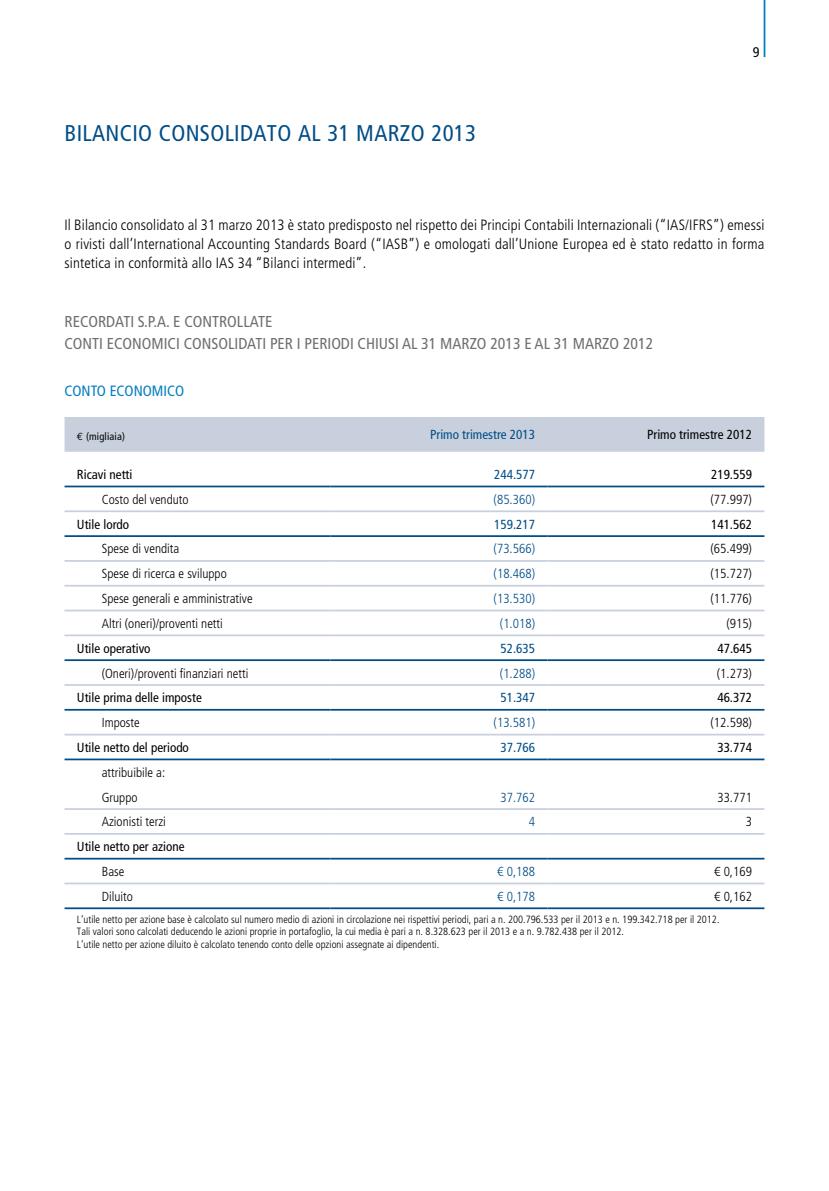
<style>
.page{position:relative;width:829px;height:1191px;background:#fff}
.page>*{position:absolute;margin:0;border:0;box-sizing:border-box;transform-origin:0 0}
.t1{font:condensed 22.75px "Frutiger LT Std";letter-spacing:.015em;color:#004d87}
.t2{font:condensed 15.75px "Frutiger LT Std";color:#6d6e71}
.t3{font:300 condensed 14.88px/19.2px "Frutiger LT Std";letter-spacing:.01em;color:#000;text-align:justify}
.t4{font:condensed 14.88px "Frutiger LT Std";color:#007dc1}
.t5{font:condensed 14px "Frutiger LT Std";color:#000}
.t6{font:300 condensed 13.12px/24.8px "Frutiger LT Std";color:#000}
.t7{font:condensed 13.12px "Frutiger LT Std";color:#000}
.t8{font:300 condensed 13.12px "Frutiger LT Std";color:#004d87}
.t9{font:condensed 13.12px "Frutiger LT Std";color:#004d87}
.t10{font:300 condensed 10.5px/12.2px "Frutiger LT Std";color:#000}
.t11{font:condensed 10.5px "Frutiger LT Std";color:#000}
.s1{font-family:"Euro Mono Std";font-stretch:normal}
</style>
<div class="page">
<hr style="left:763px;top:0;width:2px;height:57px;background:#007dc1">
<div style="left:64px;top:417px;width:700px;height:35px;background:#c8d0de"></div>
<hr style="left:64px;top:485px;width:266px;height:2px;background:#004d87">
<hr style="left:330px;top:485px;width:217px;height:2px;background:#004d87">
<hr style="left:547px;top:485px;width:217px;height:2px;background:#004d87">
<hr style="left:64px;top:510px;width:266px;height:2px;background:#c8d0de">
<hr style="left:330px;top:510px;width:217px;height:2px;background:#c8d0de">
<hr style="left:547px;top:510px;width:217px;height:2px;background:#c8d0de">
<hr style="left:64px;top:535px;width:266px;height:2px;background:#004d87">
<hr style="left:330px;top:535px;width:217px;height:2px;background:#004d87">
<hr style="left:547px;top:535px;width:217px;height:2px;background:#004d87">
<hr style="left:64px;top:560px;width:266px;height:2px;background:#c8d0de">
<hr style="left:330px;top:560px;width:217px;height:2px;background:#c8d0de">
<hr style="left:547px;top:560px;width:217px;height:2px;background:#c8d0de">
<hr style="left:64px;top:585px;width:266px;height:1px;background:#c8d0de">
<hr style="left:330px;top:585px;width:217px;height:1px;background:#c8d0de">
<hr style="left:547px;top:585px;width:217px;height:1px;background:#c8d0de">
<hr style="left:64px;top:609px;width:266px;height:2px;background:#c8d0de">
<hr style="left:330px;top:609px;width:217px;height:2px;background:#c8d0de">
<hr style="left:547px;top:609px;width:217px;height:2px;background:#c8d0de">
<hr style="left:64px;top:634px;width:266px;height:2px;background:#c8d0de">
<hr style="left:330px;top:634px;width:217px;height:2px;background:#c8d0de">
<hr style="left:547px;top:634px;width:217px;height:2px;background:#c8d0de">
<hr style="left:64px;top:659px;width:266px;height:2px;background:#004d87">
<hr style="left:330px;top:659px;width:217px;height:2px;background:#004d87">
<hr style="left:547px;top:659px;width:217px;height:2px;background:#004d87">
<hr style="left:64px;top:684px;width:266px;height:2px;background:#c8d0de">
<hr style="left:330px;top:684px;width:217px;height:2px;background:#c8d0de">
<hr style="left:547px;top:684px;width:217px;height:2px;background:#c8d0de">
<hr style="left:64px;top:709px;width:266px;height:1px;background:#004d87">
<hr style="left:330px;top:709px;width:217px;height:1px;background:#004d87">
<hr style="left:547px;top:709px;width:217px;height:1px;background:#004d87">
<hr style="left:64px;top:733px;width:266px;height:2px;background:#c8d0de">
<hr style="left:330px;top:733px;width:217px;height:2px;background:#c8d0de">
<hr style="left:547px;top:733px;width:217px;height:2px;background:#c8d0de">
<hr style="left:64px;top:758px;width:266px;height:2px;background:#004d87">
<hr style="left:330px;top:758px;width:217px;height:2px;background:#004d87">
<hr style="left:547px;top:758px;width:217px;height:2px;background:#004d87">
<hr style="left:64px;top:808px;width:266px;height:2px;background:#c8d0de">
<hr style="left:330px;top:808px;width:217px;height:2px;background:#c8d0de">
<hr style="left:547px;top:808px;width:217px;height:2px;background:#c8d0de">
<hr style="left:64px;top:833px;width:266px;height:1px;background:#c8d0de">
<hr style="left:330px;top:833px;width:217px;height:1px;background:#c8d0de">
<hr style="left:547px;top:833px;width:217px;height:1px;background:#c8d0de">
<hr style="left:64px;top:857px;width:266px;height:2px;background:#004d87">
<hr style="left:330px;top:857px;width:217px;height:2px;background:#004d87">
<hr style="left:547px;top:857px;width:217px;height:2px;background:#004d87">
<hr style="left:64px;top:882px;width:266px;height:2px;background:#c8d0de">
<hr style="left:330px;top:882px;width:217px;height:2px;background:#c8d0de">
<hr style="left:547px;top:882px;width:217px;height:2px;background:#c8d0de">
<hr style="left:64px;top:907px;width:266px;height:2px;background:#004d87">
<hr style="left:330px;top:907px;width:217px;height:2px;background:#004d87">
<hr style="left:547px;top:907px;width:217px;height:2px;background:#004d87">
<h1 class="t1" style="left:64px;top:120px;width:12px">BILANCIO</h1>
<h1 class="t1" style="left:159px;top:120px;width:13px">CONSOLIDATO</h1>
<h1 class="t1" style="left:298px;top:120px;width:179px">AL 31 marzo 2013</h1>
<h3 class="t5" style="left:752px;top:44px;width:8px">9</h3>
<p class="t3" style="left:64px;top:215px;width:701px">Il Bilancio consolidato al 31 marzo 2013 è stato predisposto nel rispetto dei Principi Contabili Internazionali (“IAS/IFRS”) emessi o rivisti dall’International Accounting Standards Board (“IASB”) e omologati dall’Unione Europea ed è stato redatto in forma sintetica in conformità allo IAS 34 “Bilanci intermedi”.</p>
<h2 class="t2" style="left:64px;top:312px;width:9px">RECORDATI</h2>
<h2 class="t2" style="left:138px;top:312px;width:56px">S.p.A. E CONTROLLATE</h2>
<h2 class="t2" style="left:64px;top:334px;width:9px">CONTI</h2>
<h2 class="t2" style="left:107px;top:334px;width:9px">ECONOMICI</h2>
<h2 class="t2" style="left:184px;top:334px;width:9px">CONSOLIDATI</h2>
<h2 class="t2" style="left:270px;top:334px;width:50px">PER I PERIODI</h2>
<h2 class="t2" style="left:357px;top:334px;width:8px">CHIUSI</h2>
<h2 class="t2" style="left:402px;top:334px;width:49px">AL 31 MARZO</h2>
<h2 class="t2" style="left:490px;top:334px;width:93px">2013 E AL 31 MARZO</h2>
<h2 class="t2" style="left:623px;top:334px;width:32px">2012</h2>
<h3 class="t4" style="left:64px;top:382px;width:121px">conto economico</h3>
<p class="t11" style="left:77px;top:430px;width:50px"><span class="s1">€</span> (migliaia)</p>
<p class="t9" style="left:430px;top:427px;width:106px">Primo trimestre 2013</p>
<p class="t7" style="left:647px;top:427px;width:106px">Primo trimestre 2012</p>
<p class="t7" style="left:77px;top:467px;width:57px">Ricavi netti</p>
<p class="t9" style="left:494px;top:467px;width:42px">244.577</p>
<p class="t7" style="left:711px;top:467px;width:42px">219.559</p>
<p class="t6" style="left:102px;top:487px;width:88px">Costo del venduto</p>
<p class="t8" style="left:493px;top:492px;width:43px">(85.360)</p>
<p class="t6" style="left:710px;top:487px;width:43px">(77.997)</p>
<p class="t7" style="left:77px;top:516px;width:54px">Utile lordo</p>
<p class="t9" style="left:494px;top:516px;width:42px">159.217</p>
<p class="t7" style="left:711px;top:516px;width:42px">141.562</p>
<p class="t6" style="left:102px;top:536px;width:79px">Spese di vendita</p>
<p class="t8" style="left:493px;top:541px;width:43px">(73.566)</p>
<p class="t6" style="left:710px;top:536px;width:43px">(65.499)</p>
<p class="t6" style="left:102px;top:561px;width:126px">Spese di ricerca e sviluppo</p>
<p class="t8" style="left:493px;top:566px;width:43px">(18.468)</p>
<p class="t6" style="left:710px;top:561px;width:43px">(15.727)</p>
<p class="t6" style="left:102px;top:586px;width:152px">Spese generali e amministrative</p>
<p class="t8" style="left:493px;top:591px;width:43px">(13.530)</p>
<p class="t6" style="left:710px;top:586px;width:43px">(11.776)</p>
<p class="t6" style="left:102px;top:611px;width:123px">Altri (oneri)/proventi netti</p>
<p class="t8" style="left:500px;top:616px;width:37px">(1.018)</p>
<p class="t6" style="left:726px;top:611px;width:27px">(915)</p>
<p class="t7" style="left:77px;top:640px;width:75px">Utile operativo</p>
<p class="t9" style="left:500px;top:640px;width:36px">52.635</p>
<p class="t7" style="left:717px;top:640px;width:36px">47.645</p>
<p class="t6" style="left:102px;top:661px;width:148px">(Oneri)/proventi finanziari netti</p>
<p class="t8" style="left:500px;top:665px;width:37px">(1.288)</p>
<p class="t6" style="left:716px;top:661px;width:37px">(1.273)</p>
<p class="t7" style="left:77px;top:690px;width:126px">Utile prima delle imposte</p>
<p class="t9" style="left:500px;top:690px;width:36px">51.347</p>
<p class="t7" style="left:717px;top:690px;width:36px">46.372</p>
<p class="t6" style="left:102px;top:710px;width:39px">Imposte</p>
<p class="t8" style="left:493px;top:715px;width:43px">(13.581)</p>
<p class="t6" style="left:710px;top:710px;width:43px">(12.598)</p>
<p class="t7" style="left:77px;top:740px;width:113px">Utile netto del periodo</p>
<p class="t9" style="left:500px;top:740px;width:36px">37.766</p>
<p class="t7" style="left:717px;top:740px;width:36px">33.774</p>
<p class="t6" style="left:102px;top:760px;width:65px">attribuibile a:<br>Gruppo</p>
<p class="t8" style="left:500px;top:789px;width:36px">37.762</p>
<p class="t6" style="left:717px;top:785px;width:36px">33.771</p>
<p class="t6" style="left:102px;top:809px;width:66px">Azionisti terzi</p>
<p class="t8" style="left:528px;top:814px;width:8px">4</p>
<p class="t6" style="left:745px;top:809px;width:8px">3</p>
<p class="t7" style="left:77px;top:839px;width:109px">Utile netto per azione</p>
<p class="t6" style="left:102px;top:859px;width:24px">Base</p>
<p class="t8" style="left:497px;top:864px;width:39px">€ 0,188</p>
<p class="t6" style="left:714px;top:859px;width:39px">€ 0,169</p>
<p class="t6" style="left:102px;top:884px;width:33px">Diluito</p>
<p class="t8" style="left:497px;top:889px;width:39px">€ 0,178</p>
<p class="t6" style="left:714px;top:884px;width:39px">€ 0,162</p>
<p class="t10" style="left:77px;top:913px;width:644px">L’utile netto per azione base è calcolato sul numero medio di azioni in circolazione nei rispettivi periodi, pari a n. 200.796.533 per il 2013 e n. 199.342.718 per il 2012.<br>Tali valori sono calcolati deducendo le azioni proprie in portafoglio, la cui media è pari a n. 8.328.623 per il 2013 e a n. 9.782.438 per il 2012.<br>L’utile netto per azione diluito è calcolato tenendo conto delle opzioni assegnate ai dipendenti.</p>
</div>
